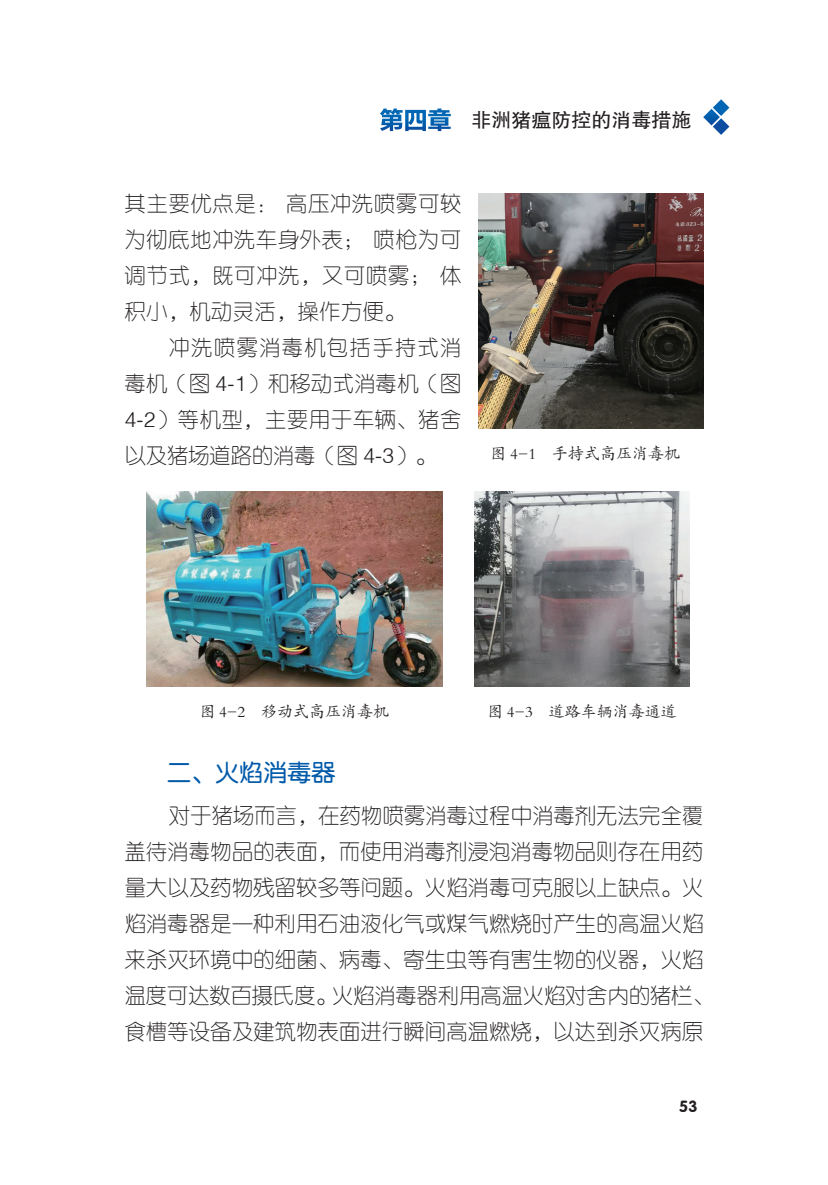
<style>
.page{position:relative;width:828px;height:1185px;background:#fff}
.page>*{position:absolute;margin:0;border:0;box-sizing:border-box;transform-origin:0 0}
.t1{font:24px "FZY3 K GBK1 0";color:#015aaa}
.t2{font:21px/36px "FZY1 K GBK1 0";letter-spacing:.02em;color:#231f20;text-align:justify}
.t3{font:20px "FZHTK GBK1 0";color:#231f20}
.t4{font:16px "FZKTK GBK1 0";color:#231f20}
.t5{font:16px "FZY4 K GBK1 0";color:#231f20}
.s1{font-family:"FZLTDHK GBK1 0";font-size:24px;color:#fff}
.s2{font-family:"Helvetica";font-weight:300}
</style>
<div class="page">
<svg style="left:703px;top:99px;width:26px;height:36px"></svg>
<img style="left:478px;top:194px;width:225px;height:234px">
<img style="left:146px;top:491px;width:297px;height:196px">
<img style="left:475px;top:492px;width:214px;height:195px">
<p class="t3" style="left:379px;top:109px;width:313px"><span class="s1">第四章</span> 非洲猪瘟防控的消毒措施</p>
<p class="t2" style="left:125px;top:186px;width:338px">其主要优点是：高压冲洗喷雾可较为彻底地冲洗车身外表；喷枪为可调节式，既可冲洗，又可喷雾；体积小，机动灵活，操作方便。</p>
<p class="t2" style="left:125px;top:330px;width:338px;text-indent:44px">冲洗喷雾消毒机包括手持式消毒机（图 <span class="s2">4-1</span>）和移动式消毒机（图<span class="s2">4-2</span>）等机型，主要用于车辆、猪舍以及猪场道路的消毒（图 <span class="s2">4-3</span>）。</p>
<p class="t4" style="left:490px;top:445px;width:191px">图 4-1 手持式高压消毒机</p>
<p class="t4" style="left:200px;top:703px;width:191px">图 4-2 移动式高压消毒机</p>
<p class="t4" style="left:487px;top:703px;width:191px">图 4-3 道路车辆消毒通道</p>
<p class="t1" style="left:167px;top:760px;width:170px">二、火焰消毒器</p>
<p class="t2" style="left:125px;top:798px;width:590px;text-align:left;text-indent:44px">对于猪场而言，在药物喷雾消毒过程中消毒剂无法完全覆盖待消毒物品的表面，而使用消毒剂浸泡消毒物品则存在用药量大以及药物残留较多等问题。火焰消毒可克服以上缺点。火焰消毒器是一种利用石油液化气或煤气燃烧时产生的高温火焰来杀灭环境中的细菌、病毒、寄生虫等有害生物的仪器，火焰温度可达数百摄氏度。火焰消毒器利用高温火焰对舍内的猪栏、食槽等设备及建筑物表面进行瞬间高温燃烧，以达到杀灭病原</p>
<p class="t5" style="left:679px;top:1097px;width:20px">53</p>
</div>
